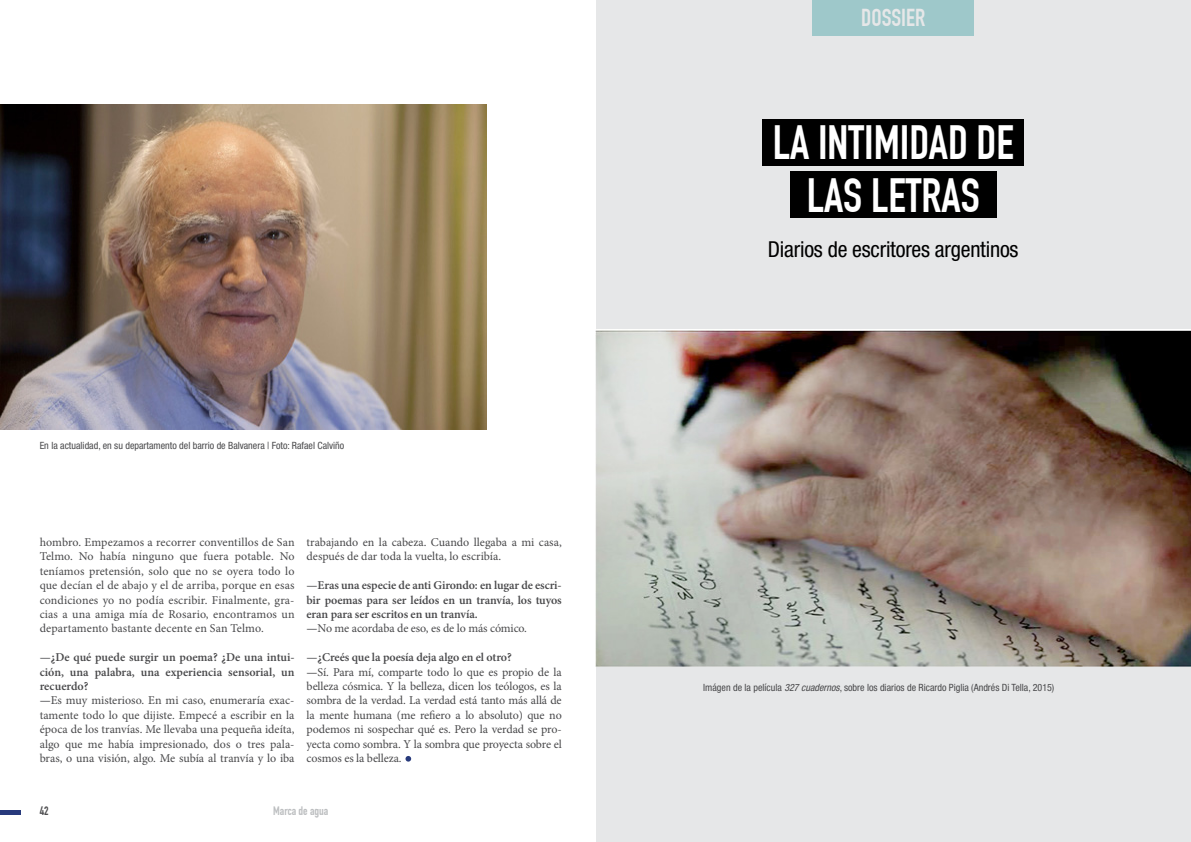
<style>
.page{position:relative;width:1191px;height:842px;background:#fff}
.page>*{position:absolute;margin:0;border:0;box-sizing:border-box;transform-origin:0 0}
.t1{font:700 47px/53px "DIN Condensed";color:#fff;text-align:center}
.t2{font:700 24px "DIN Condensed";color:#e6e7e8}
.t3{font:condensed 22px "Helvetica Neue";letter-spacing:-.01em;color:#000}
.t4{font:12px/14.4px "Minion Pro";letter-spacing:-.005em;color:#48484a}
.t5{font:600 12px/14.4px "Minion Pro";letter-spacing:-.01em;color:#48484a}
.t6{font:700 12px "DIN Condensed";color:#bcbec0}
.t7{font:700 12px "DIN Condensed";color:#4d4d4f}
.t8{font:condensed 10px "Helvetica Neue";color:#48484a}
.s1{font-weight:600}
.s2{font-weight:400}
.s3{font-style:italic}
</style>
<div class="page">
<div style="left:0;top:810px;width:21px;height:5px;background:#283a7c"></div>
<div style="left:596px;top:0;width:595px;height:842px;background:#e6e7e8"></div>
<div style="left:812px;top:0;width:162px;height:35px;background:#9ec8ca"></div>
<img style="left:0;top:105px;width:487px;height:324px">
<svg style="left:405px;top:756px;width:6px;height:6px"></svg>
<img style="left:595px;top:330px;width:596px;height:337px">
<div style="left:762px;top:119px;width:262px;height:46px;background:#000"></div>
<div style="left:790px;top:171px;width:206px;height:47px;background:#000"></div>
<p class="t8" style="left:40px;top:440px;width:306px">En la actualidad, en su departamento del barrio de Balvanera | Foto: Rafael Calviño</p>
<p class="t4" style="left:40px;top:535px;width:256px;text-align:justify">hombro. Empezamos a recorrer conventillos de San Telmo. No había ninguno que fuera potable. No teníamos pretensión, solo que no se oyera todo lo que decían el de abajo y el de arriba, porque en esas condiciones yo no podía escribir. Finalmente, gra&shy;cias a una amiga mía de Rosario, encontramos un departamento bastante decente en San Telmo.</p>
<p class="t4" style="left:40px;top:650px;width:256px"><span class="s1">—¿De qué puede surgir un poema? ¿De una intui&shy;ción, una palabra, una experiencia sensorial, un recuerdo?<br>—</span>Es muy misterioso. En mi caso, enumeraría exac&shy;tamente todo lo que dijiste. Empecé a escribir en la época de los tranvías. Me llevaba una pequeña ideíta, algo que me había impresionado, dos o tres pala&shy;bras, o una visión, algo. Me subía al tranvía y lo iba</p>
<p class="t4" style="left:306px;top:535px;width:257px">trabajando en la cabeza. Cuando llegaba a mi casa, después de dar toda la vuelta, lo escribía.</p>
<p class="t5" style="left:306px;top:578px;width:257px">—Eras una especie de anti Girondo: en lugar de escri&shy;bir poemas para ser leídos en un tranvía, los tuyos eran para ser escritos en un tranvía.<br>—<span class="s2">No me acordaba de eso, es de lo más cómico.</span></p>
<p class="t4" style="left:306px;top:650px;width:257px"><span class="s1">—¿Creés que la poesía deja algo en el otro?<br>—</span>Sí. Para mí, comparte todo lo que es propio de la belleza cósmica. Y la belleza, dicen los teólogos, es la sombra de la verdad. La verdad está tanto más allá de la mente humana (me refiero a lo absoluto) que no podemos ni sospechar qué es. Pero la verdad se pro&shy;yecta como sombra. Y la sombra que proyecta sobre el cosmos es la belleza.</p>
<p class="t7" style="left:40px;top:804px;width:10px">42</p>
<p class="t6" style="left:273px;top:804px;width:56px">MARCA DE AGUA</p>
<h2 class="t2" style="left:861px;top:4px;width:64px">DOSSIER</h2>
<h1 class="t1" style="left:772px;top:116px;width:222px">LA INTIMIDAD DE<br>LAS LETRAS</h1>
<h3 class="t3" style="left:768px;top:236px;width:252px">Diarios de escritores argentinos</h3>
<p class="t8" style="left:703px;top:682px;width:353px">Imágen de la película <span class="s3">327 cuadernos</span>, sobre los diarios de Ricardo Piglia (Andrés Di Tella, 2015)</p>
</div>
